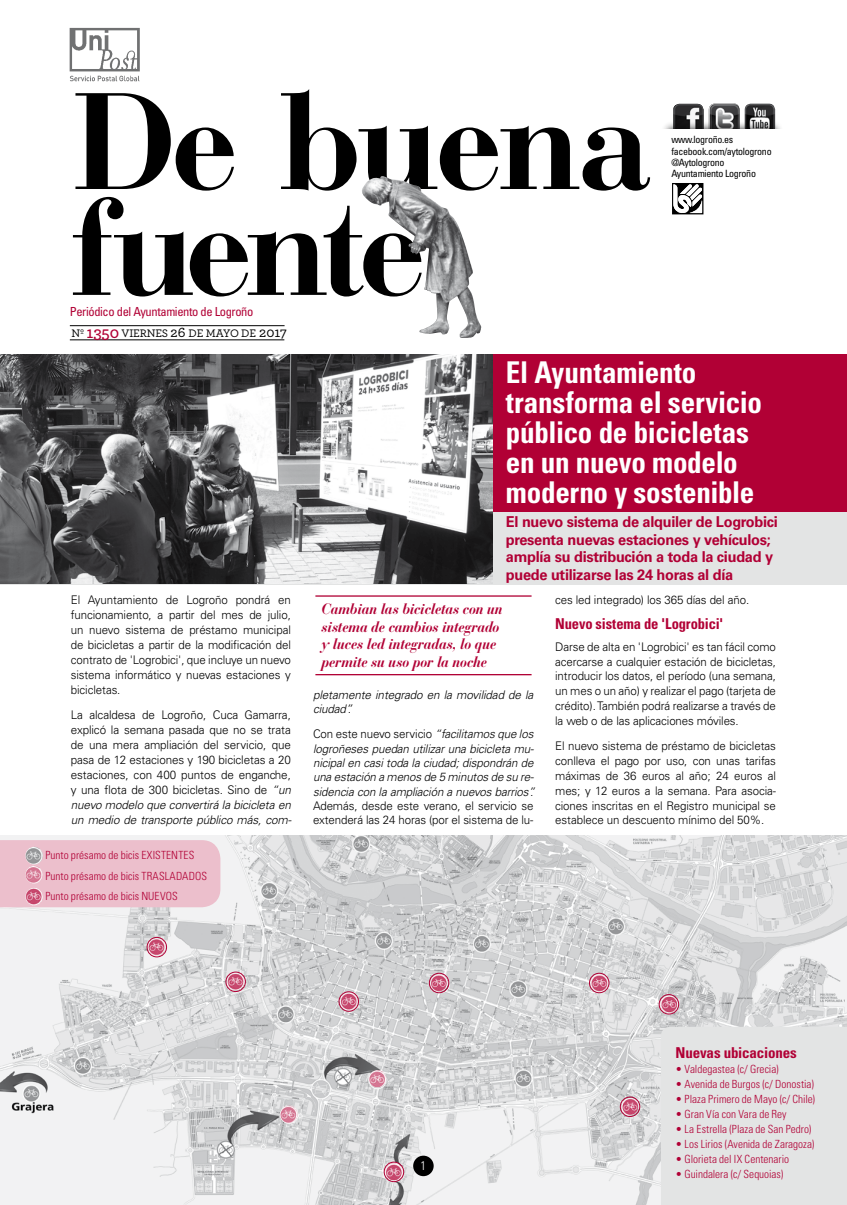
<style>
.page{position:relative;width:847px;height:1205px;background:#fff}
.page>*{position:absolute;margin:0;border:0;box-sizing:border-box;transform-origin:0 0}
.t1{font:700 136.12px "Bauer Bodoni Std";letter-spacing:-.045em;color:#000}
.t2{font:700 condensed 30px/30px "Univers LT Std";letter-spacing:-.01em;color:#fff}
.t3{font:700 15px/17.5px "Univers LT Std";letter-spacing:-.02em;color:#b10035}
.t4{font:italic 700 15px/17.5px "Bauer Bodoni Std";letter-spacing:-.025em;color:#b10035;scale:.95 1}
.t5{font:700 condensed 15px "Univers LT Std";letter-spacing:-.01em;color:#b10035}
.t6{font:condensed 12.5px "Univers LT Std";letter-spacing:-.03em;color:#b10035}
.t7{font:300 condensed 12.5px "Univers LT Std";color:#fff}
.t8{font:300 11.88px/15px "Univers LT Std";letter-spacing:-.01em;color:#000;text-align:justify}
.t9{font:italic 300 11.88px/14.4px "Univers LT Std";letter-spacing:-.01em;color:#000}
.t10{font:500 11.5px "Archer";letter-spacing:-.01em;color:#000}
.t11{font:300 condensed 11.25px/20.5px "Univers LT Std";color:#b10035}
.t12{font:condensed 10px/11px "Univers LT Std";letter-spacing:-.03em;color:#000}
.s1{font-weight:600;font-size:16.62px;color:#b10035}
.s2{font-size:14.62px}
.s3{font-style:italic}
.s4{font-style:normal}
</style>
<div class="page">
<img style="left:0;top:835px;width:847px;height:370px">
<div style="left:0;top:840px;width:220px;height:67px;background:#ecbfcc"></div>
<div style="left:0;top:439px;width:847px;height:146px;background:#e3e4e4"></div>
<div style="left:0;top:354px;width:847px;height:157px;background:#b10035"></div>
<div style="left:661px;top:1027px;width:186px;height:178px;background:#e3e4e4"></div>
<img style="left:745px;top:103px;width:30px;height:18px">
<img style="left:673px;top:104px;width:30px;height:17px">
<img style="left:709px;top:103px;width:31px;height:18px">
<div style="left:661px;top:121px;width:123px;height:87px;background:#000;opacity:.75"></div>
<div style="left:635px;top:129px;width:188px;height:89px;background:#fff"></div>
<hr style="left:70px;top:325px;width:215px;height:1px;background:#000">
<hr style="left:70px;top:340px;width:214px;height:1px;background:#000">
<img style="left:362px;top:176px;width:119px;height:162px">
<img style="left:69px;top:27px;width:71px;height:55px">
<hr style="left:315px;top:595px;width:216px;height:2px;background:#b10035">
<hr style="left:315px;top:674px;width:216px;height:1px;background:#b10035">
<svg style="left:672px;top:183px;width:31px;height:31px"></svg>
<img style="left:0;top:354px;width:493px;height:229px">
<img style="left:25px;top:866px;width:18px;height:17px;border-radius:9px">
<img style="left:25px;top:888px;width:18px;height:17px;border-radius:9px">
<img style="left:25px;top:847px;width:18px;height:17px;border-radius:9px">
<img style="left:280px;top:1105px;width:18px;height:18px;border-radius:9px">
<img style="left:148px;top:938px;width:18px;height:18px;border-radius:9px">
<div style="left:147px;top:937px;width:20px;height:20px;border:1px solid #b10035;border-radius:50%"></div>
<img style="left:227px;top:973px;width:17px;height:17px;border-radius:9px">
<div style="left:226px;top:972px;width:20px;height:20px;border:1px solid #b10035;border-radius:50%"></div>
<img style="left:340px;top:992px;width:18px;height:18px;border-radius:9px">
<div style="left:339px;top:991px;width:20px;height:20px;border:1px solid #b10035;border-radius:50%"></div>
<img style="left:430px;top:974px;width:18px;height:18px;border-radius:9px">
<div style="left:429px;top:973px;width:20px;height:20px;border:1px solid #b10035;border-radius:50%"></div>
<img style="left:590px;top:974px;width:18px;height:18px;border-radius:9px">
<div style="left:589px;top:973px;width:20px;height:20px;border:1px solid #b10035;border-radius:50%"></div>
<img style="left:660px;top:995px;width:18px;height:18px;border-radius:9px">
<div style="left:659px;top:994px;width:20px;height:20px;border:1px solid #b10035;border-radius:50%"></div>
<img style="left:621px;top:1098px;width:18px;height:17px;border-radius:9px">
<div style="left:620px;top:1096px;width:20px;height:21px;border:1px solid #b10035;border-radius:50%"></div>
<img style="left:385px;top:1163px;width:18px;height:18px;border-radius:9px">
<div style="left:384px;top:1162px;width:20px;height:20px;border:1px solid #b10035;border-radius:50%"></div>
<img style="left:369px;top:1070px;width:17px;height:18px;border-radius:9px">
<div style="left:413px;top:1155px;width:21px;height:21px;background:#000;border-radius:50%"></div>
<h1 class="t1" style="left:71px;top:60px;width:583px">De buena</h1>
<h1 class="t1" style="left:71px;top:166px;width:357px">fuente</h1>
<p class="t6" style="left:70px;top:303px;width:185px">Periódico del Ayuntamiento de Logroño</p>
<p class="t10" style="left:72px;top:324px;width:217px">Nº <span class="s1">1350</span> VIERNES <span class="s2">26</span> DE MAYO DE <span class="s2">2017</span></p>
<p class="t12" style="left:671px;top:134px;width:102px">www.logroño.es facebook.com/aytologrono @Aytologrono</p>
<p class="t12" style="left:671px;top:167px;width:86px">Ayuntamiento Logroño</p>
<p class="t8" style="left:71px;top:592px;width:222px">El Ayuntamiento de Logroño pondrá en funcionamiento, a partir del mes de julio, un nuevo sistema de préstamo municipal de bicicletas a partir de la modificación del contrato de 'Logrobici', que incluye un nuevo sistema informático y nuevas estaciones y bicicletas.</p>
<p class="t8" style="left:71px;top:708px;width:222px">La alcaldesa de Logroño, Cuca Gamarra, explicó la semana pasada que no se trata de una mera ampliación del servicio, que pasa de 12 estaciones y 190 bicicletas a 20 estaciones, con 400 puntos de enganche, y una flota de 300 bicicletas. Sino de <span class="s3">“un nuevo modelo que convertirá la bicicleta en un medio de transporte público más, com-</span></p>
<p class="t11" style="left:45px;top:845px;width:163px">Punto présamo de bicis EXISTENTES<br>Punto présamo de bicis TRASLADADOS<br>Punto présamo de bicis NUEVOS</p>
<h2 class="t2" style="left:506px;top:357px;width:258px">El Ayuntamiento transforma el servicio público de bicicletas en un nuevo modelo moderno y sostenible</h2>
<p class="t3" style="left:506px;top:513px;width:274px">El nuevo sistema de alquiler de Logrobici presenta nuevas estaciones y vehículos; amplía su distribución a toda la ciudad y puede utilizarse las 24 horas al día</p>
<p class="t4" style="left:322px;top:600px;width:192px">Cambian las bicicletas con un sistema de cambios integrado y luces led integradas, lo que permite su uso por la noche</p>
<p class="t9" style="left:313px;top:687px;width:222px">pletamente integrado en la movilidad de la ciudad”.</p>
<p class="t9" style="left:313px;top:727px;width:223px"><span class="s4">Con este nuevo servicio</span> “facilitamos que los logroñeses puedan utilizar una bicicleta mu&shy;nicipal en casi toda la ciudad; dispondrán de una estación a menos de 5 minutos de su re&shy;sidencia con la ampliación a nuevos barrios”.</p>
<p class="t8" style="left:313px;top:798px;width:222px;line-height:14.4px">Además, desde este verano, el servicio se extenderá las 24 horas (por el sistema de lu-</p>
<p class="t8" style="left:555px;top:592px;width:195px">ces led integrado) los 365 días del año.</p>
<p class="t5" style="left:555px;top:614px;width:169px">Nuevo sistema de 'Logrobici'</p>
<p class="t8" style="left:555px;top:639px;width:222px">Darse de alta en 'Logrobici' es tan fácil como acercarse a cualquier estación de bicicletas, introducir los datos, el período (una semana, un mes o un año) y realizar el pago (tarjeta de crédito). También podrá realizarse a través de la web o de las aplicaciones móviles.</p>
<p class="t8" style="left:555px;top:738px;width:222px">El nuevo sistema de préstamo de bicicletas conlleva el pago por uso, con unas tarifas máximas de 36 euros al año; 24 euros al mes; y 12 euros a la semana. Para asocia&shy;ciones inscritas en el Registro municipal se establece un descuento mínimo del 50%.</p>
<p class="t7" style="left:421px;top:1158px;width:7px">1</p>
<p class="t5" style="left:675px;top:1043px;width:123px">Nuevas ubicaciones</p>
<p class="t11" style="left:675px;top:1059px;width:105px">• Valdegastea (c/ Grecia)</p>
<p class="t11" style="left:675px;top:1074px;width:140px">• Avenida de Burgos (c/ Donostia)</p>
<p class="t11" style="left:675px;top:1089px;width:141px">• Plaza Primero de Mayo (c/ Chile)</p>
<p class="t11" style="left:675px;top:1104px;width:113px">• Gran Vía con Vara de Rey</p>
<p class="t11" style="left:675px;top:1119px;width:137px">• La Estrella (Plaza de San Pedro)</p>
<p class="t11" style="left:675px;top:1134px;width:140px">• Los Lirios (Avenida de Zaragoza)</p>
<p class="t11" style="left:675px;top:1149px;width:115px">• Glorieta del IX Centenario</p>
<p class="t11" style="left:675px;top:1164px;width:109px">• Guindalera (c/ Sequoias)</p>
</div>
